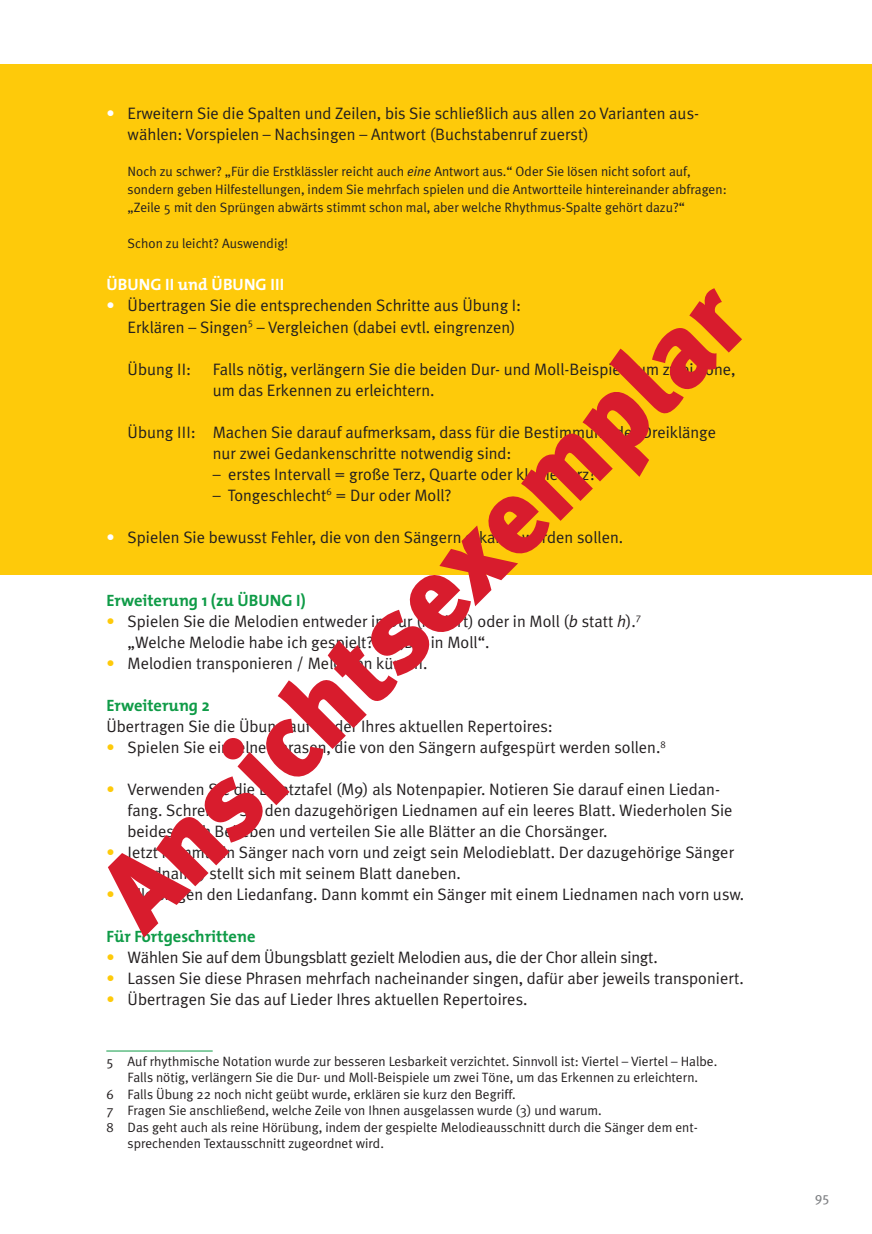
<style>
.page{position:relative;width:872px;height:1234px;background:#fff}
.page>*{position:absolute;margin:0;border:0;box-sizing:border-box;transform-origin:0 0}
.t1{font:900 108px "Meta Plus";color:#d81c2d}
.t2{font:16.5px/21px "Meta Plus Normal";color:#231f20}
.t3{font:700 16.5px "The Mix";color:#0f9b47}
.t4{font:700 16.5px "The Mix";letter-spacing:.015em;color:#fff}
.t5{font:13.5px/18px "Meta Plus Normal";color:#231f20}
.t6{font:13.5px "Meta Plus";color:#808285}
.s1{color:#fff}
.s2{font-style:italic}
.s3{color:#feca0a}
</style>
<div class="page">
<div style="left:0;top:64px;width:872px;height:510px;background:#feca0a"></div>
<hr style="left:106px;top:1050px;width:107px;height:1px;background:#0f9b47">
<p class="t2" style="left:128px;top:104px;width:573px;text-indent:-21px"><span class="s1">•</span> Erweitern Sie die Spalten und Zeilen, bis Sie schließlich aus allen 20 Varianten aus&shy;wählen: Vorspielen – Nachsingen – Antwort (Buchstabenruf zuerst)</p>
<p class="t5" style="left:128px;top:164px;width:600px">Noch zu schwer? „Für die Erstklässler reicht auch <span class="s2">eine</span> Antwort aus.“ Oder Sie lösen nicht sofort auf, sondern geben Hilfestellungen, indem Sie mehrfach spielen und die Antwortteile hintereinander abfragen: „Zeile 5 mit den Sprüngen abwärts stimmt schon mal, aber welche Rhythmus-Spalte gehört dazu?“</p>
<p class="t5" style="left:128px;top:236px;width:162px">Schon zu leicht? Auswendig!</p>
<p class="t4" style="left:106px;top:278px;width:179px">ÜBUNG II und ÜBUNG III</p>
<p class="t2" style="left:106px;top:296px;width:416px"><span class="s1">•</span> Übertragen Sie die entsprechenden Schritte aus Übung I:</p>
<p class="t2" style="left:128px;top:317px;width:389px">Erklären – Singen<sup>5</sup> – Vergleichen (dabei evtl. eingrenzen)</p>
<p class="t2" style="left:128px;top:359px;width:65px">Übung II:</p>
<p class="t2" style="left:213px;top:359px;width:524px">Falls nötig, verlängern Sie die beiden Dur- und Moll-Beispiele um zwei Töne, um das Erkennen zu erleichtern.</p>
<p class="t2" style="left:213px;top:422px;width:505px;text-indent:-85px">Übung III: Machen Sie darauf aufmerksam, dass für die Bestimmung der Dreiklänge nur zwei Gedankenschritte notwendig sind:</p>
<p class="t2" style="left:213px;top:464px;width:385px">– erstes Intervall = große Terz, Quarte oder kleine Terz?</p>
<p class="t2" style="left:213px;top:485px;width:240px">– Tongeschlecht<sup>6</sup> = Dur oder Moll?</p>
<p class="t2" style="left:106px;top:527px;width:518px"><span class="s1">•</span> Spielen Sie bewusst Fehler, die von den Sängern erkannt werden sollen.</p>
<p class="t1" style="left:88px;top:879px;width:861px;rotate:-45deg">Ansichtsexemplar</p>
<p class="t3" style="left:106px;top:593px;width:201px">Erweiterung 1 (zu ÜBUNG I)</p>
<p class="t2" style="left:106px;top:611px;width:536px"><span class="s3">•</span> Spielen Sie die Melodien entweder in Dur (notiert) oder in Moll (<span class="s2">b</span> statt <span class="s2">h</span>).<sup>7</sup></p>
<p class="t2" style="left:128px;top:632px;width:363px">„Welche Melodie habe ich gespielt?“ – „D 4 in Moll“.</p>
<p class="t2" style="left:106px;top:653px;width:322px"><span class="s3">•</span> Melodien transponieren / Melodien kürzen.</p>
<p class="t3" style="left:106px;top:698px;width:105px">Erweiterung 2</p>
<p class="t2" style="left:106px;top:716px;width:448px">Übertragen Sie die Übung auf Lieder Ihres aktuellen Repertoires:</p>
<p class="t2" style="left:106px;top:737px;width:561px"><span class="s3">•</span> Spielen Sie einzelne Phrasen, die von den Sängern aufgespürt werden sollen.<sup>8</sup></p>
<p class="t2" style="left:128px;top:779px;width:606px;text-indent:-21px"><span class="s3">•</span> Verwenden Sie die Ersatztafel (M9) als Notenpapier. Notieren Sie darauf einen Liedan&shy;fang. Schreiben Sie den dazugehörigen Liednamen auf ein leeres Blatt. Wiederholen Sie beides nach Belieben und verteilen Sie alle Blätter an die Chorsänger.</p>
<p class="t2" style="left:106px;top:842px;width:629px"><span class="s3">•</span> Jetzt kommt ein Sänger nach vorn und zeigt sein Melodieblatt. Der dazugehörige Sänger</p>
<p class="t2" style="left:128px;top:863px;width:335px">(Liedname) stellt sich mit seinem Blatt daneben.</p>
<p class="t2" style="left:106px;top:884px;width:639px"><span class="s3">•</span> Alle singen den Liedanfang. Dann kommt ein Sänger mit einem Liednamen nach vorn usw.</p>
<p class="t3" style="left:106px;top:929px;width:151px">Für Fortgeschrittene</p>
<p class="t2" style="left:106px;top:947px;width:553px"><span class="s3">•</span> Wählen Sie auf dem Übungsblatt gezielt Melodien aus, die der Chor allein singt.</p>
<p class="t2" style="left:106px;top:968px;width:639px"><span class="s3">•</span> Lassen Sie diese Phrasen mehrfach nacheinander singen, dafür aber jeweils transponiert.</p>
<p class="t2" style="left:106px;top:989px;width:423px"><span class="s3">•</span> Übertragen Sie das auf Lieder Ihres aktuellen Repertoires.</p>
<p class="t5" style="left:106px;top:1053px;width:612px;line-height:16.5px;text-align:center">5 Auf rhythmische Notation wurde zur besseren Lesbarkeit verzichtet. Sinnvoll ist: Viertel – Viertel – Halbe.<br>Falls nötig, verlängern Sie die Dur- und Moll-Beispiele um zwei Töne, um das Erkennen zu erleichtern.</p>
<p class="t5" style="left:106px;top:1085px;width:411px">6 Falls Übung 22 noch nicht geübt wurde, erklären sie kurz den Begriff.</p>
<p class="t5" style="left:106px;top:1102px;width:497px">7 Fragen Sie anschließend, welche Zeile von Ihnen ausgelassen wurde (3) und warum.</p>
<p class="t5" style="left:128px;top:1119px;width:571px;line-height:16.5px;text-indent:-21px">8 Das geht auch als reine Hörübung, indem der gespielte Melodieausschnitt durch die Sänger dem ent&shy;sprechenden Textausschnitt zugeordnet wird.</p>
<p class="t6" style="left:815px;top:1191px;width:16px">95</p>
</div>
